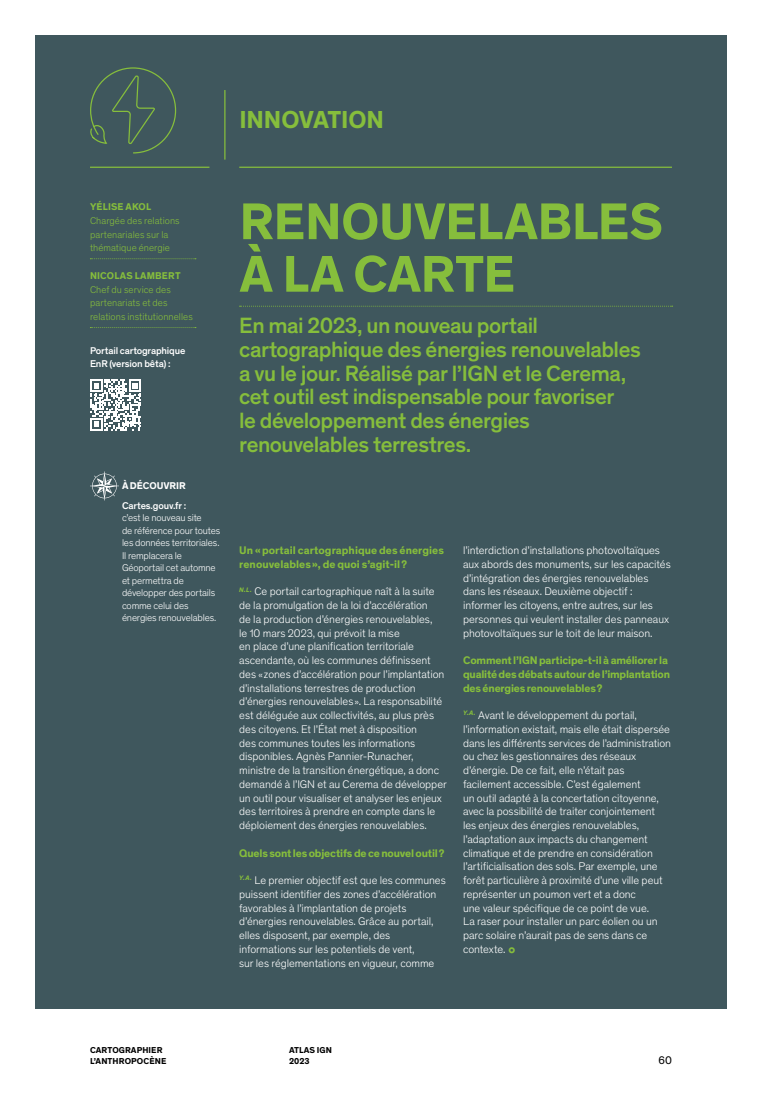
<style>
.page{position:relative;width:762px;height:1099px;background:#fff}
.page>*{position:absolute;margin:0;border:0;box-sizing:border-box;transform-origin:0 0}
.t1{font:700 52.5px/52.5px "Theinhardt";letter-spacing:-.01em;color:#86be3c}
.t2{font:700 25px "Theinhardt";letter-spacing:-.005em;color:#86be3c}
.t3{font:500 22.5px/23.8px "Theinhardt";letter-spacing:-.025em;color:#86be3c}
.TXC-Fer-gauche-9-11{font:300 11.25px/13.8px "Theinhardt";letter-spacing:-.01em;color:#fff}
.Intertitre-2023{font:700 11.25px/13.8px "Theinhardt";letter-spacing:-.015em;color:#86be3c}
.Intertitre-2023-2{font:700 11.25px/13.8px "Theinhardt";letter-spacing:.005em;color:#86be3c}
.t4{font:11.25px "Theinhardt";color:#000}
.t5{font:300 10px/12.5px "Theinhardt";letter-spacing:-.02em;color:#fff}
.t6{font:300 10px/13.8px "Theinhardt";color:#86be3c}
.t7{font:500 10px/12.5px "Theinhardt";letter-spacing:-.015em;color:#fff}
.t8{font:700 10px "Theinhardt";letter-spacing:.015em;color:#86be3c}
.t9{font:700 10px "Theinhardt";letter-spacing:-.01em;color:#fff}
.t10{font:700 8.75px/10.5px "Theinhardt";letter-spacing:.01em;color:#000}
.s1{font-weight:500}
</style>
<div class="page">
<div style="left:35px;top:35px;width:691px;height:973px;background:#3f575d"></div>
<svg style="left:90px;top:67px;width:87px;height:87px"></svg>
<hr style="left:90px;top:167px;width:119px;height:1px;background:#86be3c">
<hr style="left:239px;top:167px;width:433px;height:1px;background:#86be3c">
<hr style="left:224px;top:90px;width:1px;height:70px;background:#86be3c">
<svg style="left:90px;top:258px;width:106px;height:1px"></svg>
<svg style="left:90px;top:327px;width:106px;height:1px"></svg>
<svg style="left:90px;top:471px;width:29px;height:29px"></svg>
<svg style="left:90px;top:379px;width:51px;height:51px"></svg>
<svg style="left:240px;top:306px;width:432px;height:1px"></svg>
<p class="t2" style="left:239px;top:104px;width:146px">INNOVATION</p>
<p class="t8" style="left:90px;top:200px;width:63px">YÉLISE AKOL</p>
<p class="t6" style="left:90px;top:213px;width:91px">Chargée des relations partenariales sur la thématique énergie</p>
<p class="t8" style="left:90px;top:269px;width:92px">NICOLAS LAMBERT</p>
<p class="t6" style="left:90px;top:282px;width:104px">Chef du service des partenariats et des relations institutionnelles</p>
<p class="t7" style="left:90px;top:344px;width:97px">Portail cartographique<br>EnR (version bêta) :</p>
<p class="t9" style="left:122px;top:479px;width:65px">À DÉCOUVRIR</p>
<p class="t5" style="left:122px;top:498px;width:100px"><span class="s1">Cartes.gouv.fr :<br></span>c’est le nouveau site<br>de référence pour toutes les données territoriales.<br>Il remplacera le<br>Géoportail cet automne et permettra de développer des portails comme celui des énergies renouvelables.</p>
<p class="t1" style="left:239px;top:196px;width:425px">RENOUVELABLES<br>À LA CARTE</p>
<p class="t3" style="left:239px;top:312px;width:403px">En mai 2023, un nouveau portail cartographique des énergies renouvelables a vu le jour. Réalisé par l’IGN et le Cerema, cet outil est indispensable pour favoriser<br>le développement des énergies renouvelables terrestres.</p>
<p class="Intertitre-2023-2" style="left:239px;top:543px;width:206px">Un « portail cartographique des énergies renouvelables », de quoi s’agit-il ?</p>
<p class="TXC-Fer-gauche-9-11" style="left:239px;top:584px;width:209px"><sup>N.L.</sup> Ce portail cartographique naît à la suite de la promulgation de la loi d’accélération<br>de la production d’énergies renouvelables,<br>le 10 mars 2023, qui prévoit la mise<br>en place d’une planification territoriale ascendante, où les communes définissent des « zones d’accélération pour l’implantation d’installations terrestres de production d’énergies renouvelables ». La responsabilité est déléguée aux collectivités, au plus près des citoyens. Et l’État met à disposition<br>des communes toutes les informations disponibles. Agnès Pannier-Runacher, ministre de la transition énergétique, a donc demandé à l’IGN et au Cerema de développer un outil pour visualiser et analyser les enjeux des territoires à prendre en compte dans le déploiement des énergies renouvelables.</p>
<p class="Intertitre-2023" style="left:239px;top:846px;width:207px">Quels sont les objectifs de ce nouvel outil ?</p>
<p class="TXC-Fer-gauche-9-11" style="left:239px;top:873px;width:208px"><sup>Y.A.</sup> Le premier objectif est que les communes puissent identifier des zones d’accélération favorables à l’implantation de projets d’énergies renouvelables. Grâce au portail, elles disposent, par exemple, des informations sur les potentiels de vent,<br>sur les réglementations en vigueur, comme</p>
<p class="TXC-Fer-gauche-9-11" style="left:463px;top:543px;width:209px">l’interdiction d’installations photovoltaïques aux abords des monuments, sur les capacités d’intégration des énergies renouvelables dans les réseaux. Deuxième objectif : informer les citoyens, entre autres, sur les personnes qui veulent installer des panneaux photovoltaïques sur le toit de leur maison.</p>
<p class="Intertitre-2023" style="left:463px;top:653px;width:209px">Comment l’IGN participe-t-il à améliorer la qualité des débats autour de l’implantation des énergies renouvelables ?</p>
<p class="TXC-Fer-gauche-9-11" style="left:463px;top:708px;width:209px"><sup>Y.A.</sup> Avant le développement du portail, l’information existait, mais elle était dispersée dans les différents services de l’administration ou chez les gestionnaires des réseaux d’énergie. De ce fait, elle n’était pas facilement accessible. C’est également<br>un outil adapté à la concertation citoyenne, avec la possibilité de traiter conjointement les enjeux des énergies renouvelables, l’adaptation aux impacts du changement climatique et de prendre en considération l’artificialisation des sols. Par exemple, une forêt particulière à proximité d’une ville peut représenter un poumon vert et a donc<br>une valeur spécifique de ce point de vue.<br>La raser pour installer un parc éolien ou un parc solaire n’aurait pas de sens dans ce contexte. <sub>&gt;</sub></p>
<p class="t10" style="left:90px;top:1045px;width:78px">CARTOGRAPHIER<br>L’ANTHROPOCÈNE</p>
<p class="t10" style="left:289px;top:1045px;width:44px">ATLAS IGN<br>2023</p>
<p class="t4" style="left:658px;top:1051px;width:15px">60</p>
</div>
